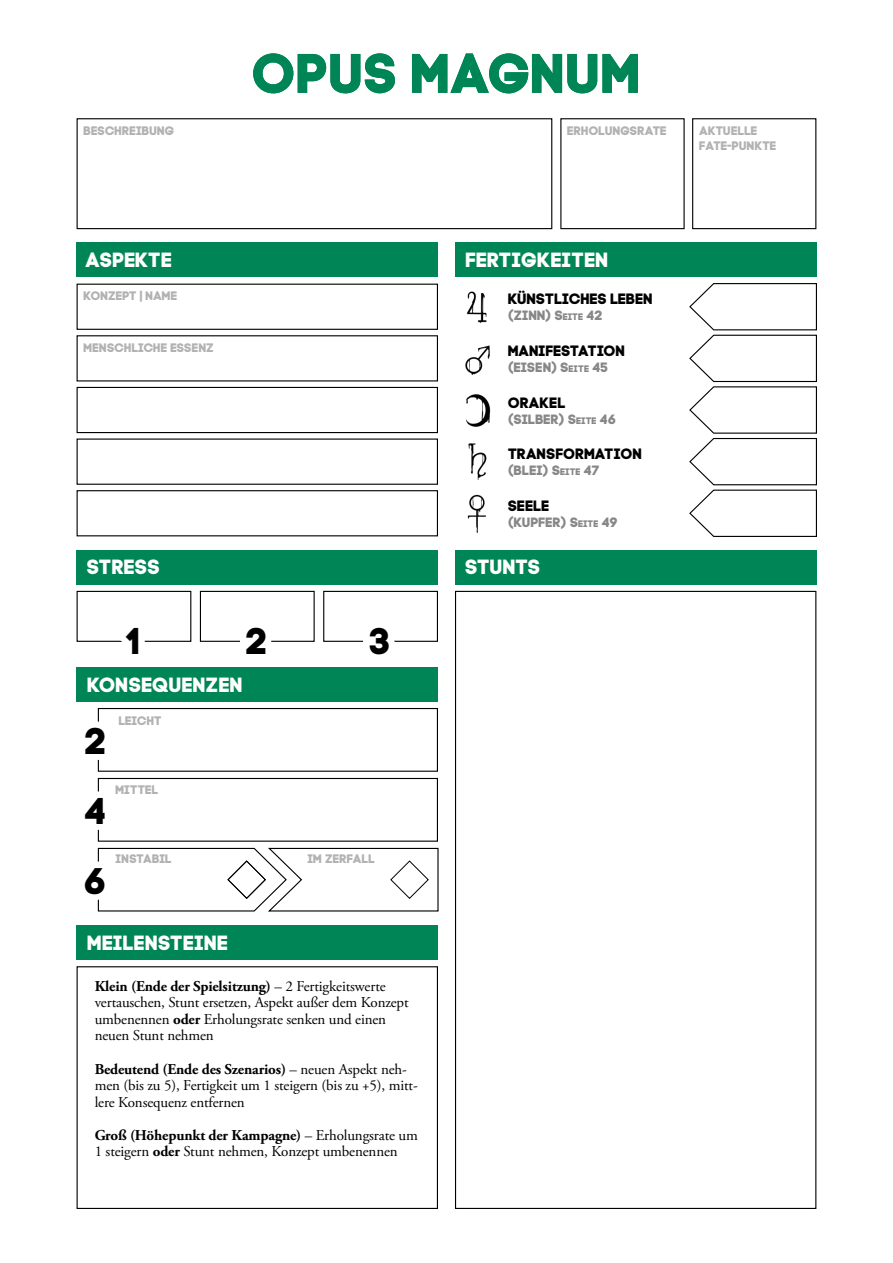
<style>
.page{position:relative;width:893px;height:1263px;background:#fff}
.page>*{position:absolute;margin:0;border:0;box-sizing:border-box;transform-origin:0 0}
.t1{font:55.5px "Code Pro Bold";letter-spacing:.015em;color:#008557}
.t2{font:37.05px "Code Pro Bold";color:#000}
.t3{font:20.55px "Code Pro Bold";letter-spacing:.01em;color:#fff}
.t4{font:15px/16.5px "Adobe Garamond Pro";letter-spacing:-.01em;color:#000}
.t5{font:15px "Code Pro Bold";color:#000}
.t6{font:13.5px "Code Pro Bold";color:#878787}
.t7{font:12.3px/14.9px "Code Pro Bold";color:#b3b2b2}
.s1{font-weight:700}
.s2{font-style:inherit}
.s3{font-size:9.45px}
</style>
<div class="page">
<div style="left:77px;top:242px;width:361px;height:35px;background:#008557"></div>
<div style="left:77px;top:667px;width:361px;height:35px;background:#008557"></div>
<div style="left:455px;top:550px;width:361px;height:35px;background:#008557"></div>
<div style="left:455px;top:242px;width:361px;height:35px;background:#008557"></div>
<div style="left:77px;top:550px;width:361px;height:35px;background:#008557"></div>
<div style="left:77px;top:284px;width:361px;height:46px;border:1px solid #000"></div>
<div style="left:77px;top:387px;width:361px;height:46px;border:1px solid #000"></div>
<div style="left:77px;top:438px;width:361px;height:47px;border:1px solid #000"></div>
<div style="left:77px;top:490px;width:361px;height:46px;border:1px solid #000"></div>
<div style="left:77px;top:118px;width:475px;height:111px;border:1px solid #000"></div>
<div style="left:560px;top:118px;width:125px;height:111px;border:1px solid #000"></div>
<div style="left:692px;top:118px;width:124px;height:111px;border:1px solid #000"></div>
<div style="left:77px;top:591px;width:114px;height:51px;border:1px solid #000"></div>
<div style="left:323px;top:591px;width:115px;height:51px;border:1px solid #000"></div>
<div style="left:200px;top:591px;width:115px;height:51px;border:1px solid #000"></div>
<div style="left:98px;top:708px;width:340px;height:64px;border:1px solid #000"></div>
<svg style="left:689px;top:283px;width:128px;height:254px"></svg>
<div style="left:98px;top:778px;width:340px;height:64px;border:1px solid #000"></div>
<svg style="left:97px;top:715px;width:23px;height:121px"></svg>
<div style="left:77px;top:925px;width:361px;height:35px;background:#008557"></div>
<div style="left:77px;top:966px;width:361px;height:243px;border:1px solid #000"></div>
<img style="left:466px;top:291px;width:21px;height:32px">
<img style="left:465px;top:345px;width:25px;height:30px">
<img style="left:466px;top:394px;width:25px;height:33px">
<img style="left:468px;top:443px;width:19px;height:37px">
<img style="left:467px;top:494px;width:19px;height:39px">
<svg style="left:109px;top:640px;width:42px;height:2px"></svg>
<svg style="left:357px;top:640px;width:44px;height:2px"></svg>
<svg style="left:221px;top:640px;width:61px;height:2px"></svg>
<svg style="left:97px;top:847px;width:342px;height:65px"></svg>
<h1 class="t1" style="left:254px;top:40px;width:390px">OPUS MAGNUM</h1>
<p class="t7" style="left:84px;top:123px;width:92px">BESCHREIBUNG</p>
<p class="t7" style="left:568px;top:123px;width:101px">ERHOLUNGSRATE</p>
<p class="t7" style="left:699px;top:123px;width:79px">AKTUELLE<br>FATE-PUNKTE</p>
<h3 class="t3" style="left:86px;top:248px;width:88px">ASPEKTE</h3>
<p class="t7" style="left:84px;top:288px;width:95px">KONZEPT | NAME</p>
<p class="t7" style="left:84px;top:340px;width:132px">MENSCHLICHE ESSENZ</p>
<h3 class="t3" style="left:87px;top:555px;width:74px">STRESS</h3>
<h2 class="t2" style="left:127px;top:619px;width:16px">1</h2>
<h2 class="t2" style="left:246px;top:619px;width:23px">2</h2>
<h2 class="t2" style="left:370px;top:619px;width:22px">3</h2>
<h3 class="t3" style="left:88px;top:672px;width:157px">KONSEQUENZEN</h3>
<h2 class="t2" style="left:85px;top:718px;width:23px">2</h2>
<p class="t7" style="left:119px;top:713px;width:45px">LEICHT</p>
<h2 class="t2" style="left:85px;top:788px;width:23px">4</h2>
<p class="t7" style="left:116px;top:783px;width:44px">MITTEL</p>
<h2 class="t2" style="left:85px;top:858px;width:23px">6</h2>
<p class="t7" style="left:116px;top:851px;width:58px">INSTABIL</p>
<p class="t7" style="left:308px;top:851px;width:69px">IM ZERFALL</p>
<h3 class="t3" style="left:88px;top:930px;width:142px">MEILENSTEINE</h3>
<p class="t4" style="left:95px;top:978px;width:315px"><span class="s1">Klein (Ende der Spielsitzung)</span> – 2 Fertigkeitswerte vertauschen, Stunt ersetzen, Aspekt außer dem Konzept umbenennen <span class="s1">oder</span> Erholungsrate senken und einen neuen Stunt nehmen</p>
<p class="t4" style="left:95px;top:1061px;width:325px"><span class="s1">Bedeutend (Ende des Szenarios)</span> – neuen Aspekt neh&shy;men (bis zu 5), Fertigkeit um 1 steigern (bis zu +5), mitt&shy;lere Konsequenz entfernen</p>
<p class="t4" style="left:95px;top:1127px;width:325px"><span class="s1">Groß (Höhepunkt der Kampagne)</span> – Erholungsrate um<br>1 steigern <span class="s1">oder</span> Stunt nehmen, Konzept umbenennen</p>
<h3 class="t3" style="left:466px;top:248px;width:144px">FERTIGKEITEN</h3>
<p class="t5" style="left:508px;top:290px;width:146px">KÜNSTLICHES LEBEN</p>
<p class="t6" style="left:508px;top:308px;width:96px">(ZINN) <span class="s2">S</span><span class="s3">EITE</span> 42</p>
<p class="t5" style="left:508px;top:342px;width:119px">MANIFESTATION</p>
<p class="t6" style="left:508px;top:359px;width:102px">(EISEN) <span class="s2">S</span><span class="s3">EITE</span> <span class="s2">45</span></p>
<p class="t5" style="left:508px;top:393px;width:59px">ORAKEL</p>
<p class="t6" style="left:508px;top:411px;width:109px">(SILBER) <span class="s2">S</span><span class="s3">EITE</span> <span class="s2">46</span></p>
<p class="t5" style="left:508px;top:445px;width:135px">TRANSFORMATION</p>
<p class="t6" style="left:508px;top:462px;width:93px">(BLEI) <span class="s2">S</span><span class="s3">EITE</span> <span class="s2">47</span></p>
<p class="t5" style="left:508px;top:496px;width:43px">SEELE</p>
<p class="t6" style="left:508px;top:514px;width:111px">(KUPFER) <span class="s2">S</span><span class="s3">EITE</span> <span class="s2">49</span></p>
<h3 class="t3" style="left:466px;top:555px;width:76px">STUNTS</h3>
</div>
